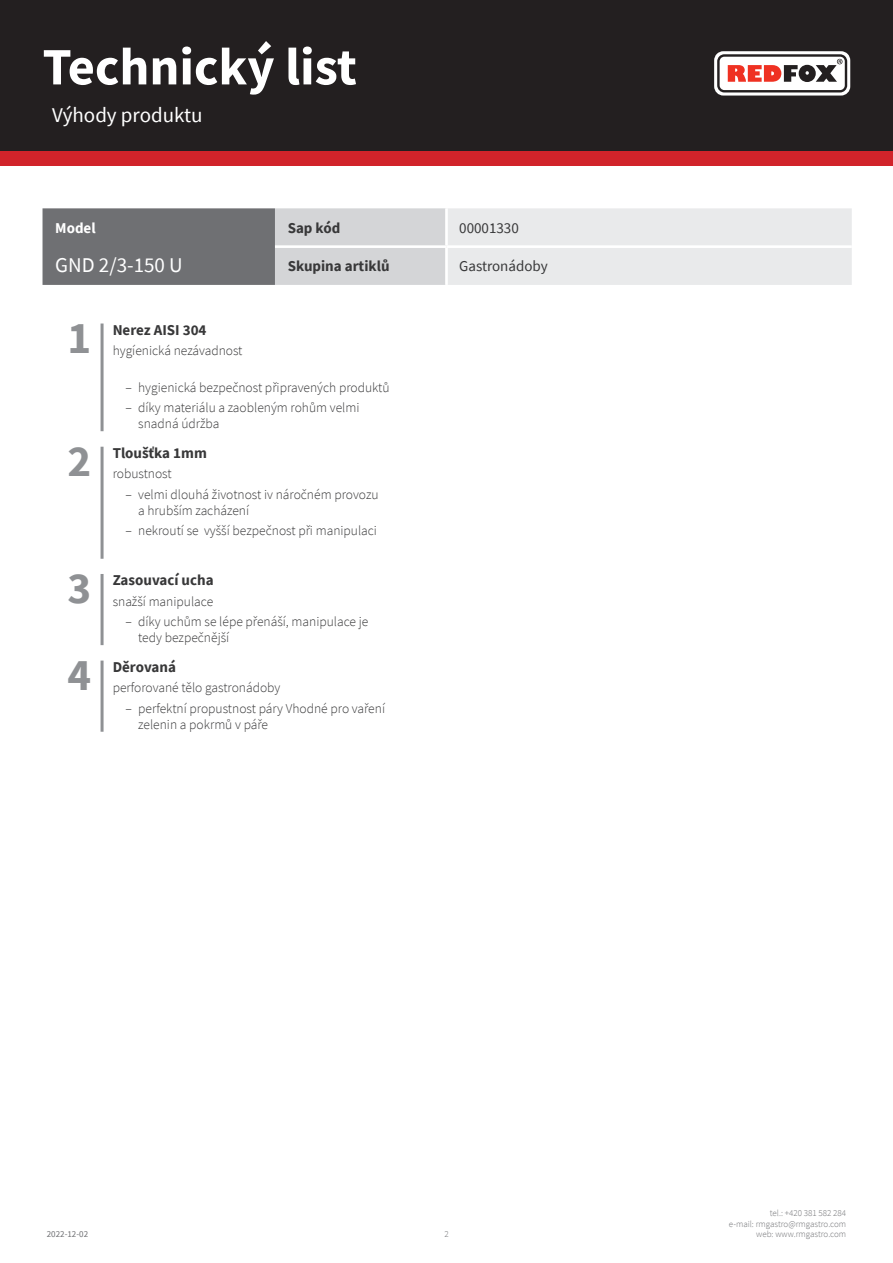
<style>
.page{position:relative;width:893px;height:1263px;background:#fff}
.page>*{position:absolute;margin:0;border:0;box-sizing:border-box;transform-origin:0 0}
.t1{font:700 52.5px "Source Sans Pro";color:#fff}
.TraitNr{font:700 45px "Source Sans Pro";color:#8f9194}
.kapitola{font:21px "Source Sans Pro";color:#fff}
.tabulka_-_headline{font:21px "Source Sans Pro";color:#fff}
.TraitParameter{font:700 15px "Source Sans Pro";color:#383839}
.tabulka_-_text{font:700 15px "Source Sans Pro";color:#383839}
.tabulka_-_text-2{font:15px "Source Sans Pro";color:#383839}
.tabulka_-_text-3{font:700 15px "Source Sans Pro";color:#fff}
.TraitAdventage{font:300 13.5px/16.2px "Source Sans Pro";color:#383839}
.t2{font:300 9px/10.8px "Source Sans Pro";color:#6f7073;text-align:right}
.t3{font:9px "Source Sans Pro";color:#6f7073}
</style>
<div class="page">
<div style="left:0;top:0;width:893px;height:166px;background:#d1232a"></div>
<div style="left:0;top:0;width:893px;height:151px;background:#231f20"></div>
<svg style="left:714px;top:51px;width:136px;height:45px"></svg>
<hr style="left:101px;top:323px;width:3px;height:108px;background:#8f9194">
<hr style="left:101px;top:446px;width:3px;height:113px;background:#8f9194">
<hr style="left:101px;top:574px;width:3px;height:71px;background:#8f9194">
<hr style="left:101px;top:660px;width:3px;height:72px;background:#8f9194">
<svg style="left:43px;top:208px;width:809px;height:77px;background:#c0c1c3"></svg>
<hr style="left:445px;top:208px;width:3px;height:37px;background:#fff">
<hr style="left:275px;top:245px;width:171px;height:3px;background:#fff">
<hr style="left:446px;top:245px;width:406px;height:3px;background:#fff">
<hr style="left:445px;top:248px;width:3px;height:37px;background:#fff">
<h1 class="t1" style="left:43px;top:31px;width:316px">Technický list</h1>
<p class="kapitola" style="left:52px;top:101px;width:152px">Výhody produktu</p>
<p class="tabulka_-_text-3" style="left:55px;top:218px;width:42px">Model</p>
<p class="tabulka_-_text" style="left:288px;top:218px;width:54px">Sap kód</p>
<p class="tabulka_-_text-2" style="left:459px;top:219px;width:61px">00001330</p>
<p class="tabulka_-_headline" style="left:55px;top:251px;width:129px">GND 2/3-150 U</p>
<p class="tabulka_-_text" style="left:288px;top:256px;width:103px">Skupina artiklů</p>
<p class="tabulka_-_text-2" style="left:459px;top:257px;width:90px">Gastronádoby</p>
<p class="TraitNr" style="left:68px;top:307px;width:25px">1</p>
<p class="TraitParameter" style="left:113px;top:319px;width:95px">Nerez AISI 304</p>
<p class="TraitAdventage" style="left:113px;top:342px;width:131px">hygíenická nezávadnost</p>
<p class="TraitAdventage" style="left:125px;top:379px;width:266px">– hygienická bezpečnost připravených produktů</p>
<p class="TraitAdventage" style="left:138px;top:400px;width:223px;text-indent:-13px">– díky materiálu a zaobleným rohům velmi snadná údržba</p>
<p class="TraitNr" style="left:68px;top:430px;width:25px">2</p>
<p class="TraitParameter" style="left:113px;top:443px;width:96px">Tloušťka 1mm</p>
<p class="TraitAdventage" style="left:113px;top:466px;width:61px">robustnost</p>
<p class="TraitAdventage" style="left:138px;top:486px;width:242px;text-indent:-13px">– velmi dlouhá životnost iv náročném provozu a hrubším zacházení</p>
<p class="TraitAdventage" style="left:125px;top:523px;width:253px">– nekroutí se vyšší bezpečnost při manipulaci</p>
<p class="TraitNr" style="left:68px;top:558px;width:25px">3</p>
<p class="TraitParameter" style="left:113px;top:570px;width:102px">Zasouvací ucha</p>
<p class="TraitAdventage" style="left:113px;top:593px;width:102px">snažší manipulace</p>
<p class="TraitAdventage" style="left:138px;top:613px;width:232px;text-indent:-13px">– díky uchům se lépe přenáší, manipulace je tedy bezpečnější</p>
<p class="TraitNr" style="left:68px;top:644px;width:25px">4</p>
<p class="TraitParameter" style="left:113px;top:656px;width:65px">Děrovaná</p>
<p class="TraitAdventage" style="left:113px;top:679px;width:169px">perforované tělo gastronádoby</p>
<p class="TraitAdventage" style="left:138px;top:700px;width:248px;text-indent:-13px">– perfektní propustnost páry Vhodné pro vaření zelenin a pokrmů v páře</p>
<p class="t3" style="left:47px;top:1229px;width:43px">2022-12-02</p>
<p class="t2" style="left:444px;top:1229px;width:6px">2</p>
<p class="t2" style="left:729px;top:1207px;width:119px">tel.: +420 381 582 284<br>e-mail: rmgastro@rmgastro.com web: www.rmgastro.com</p>
</div>
